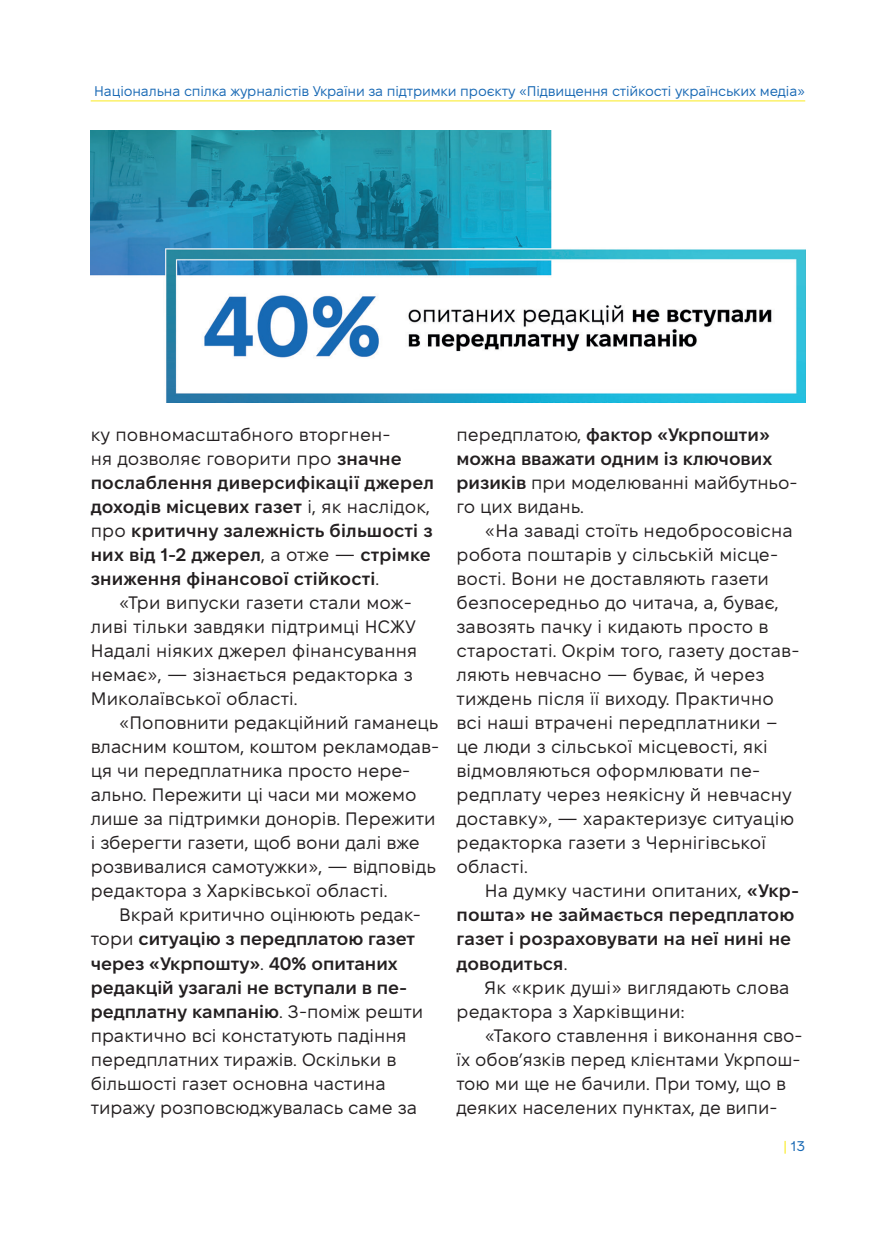
<style>
.page{position:relative;width:896px;height:1248px;background:#fff}
.page>*{position:absolute;margin:0;border:0;box-sizing:border-box;transform-origin:0 0}
.Main_text{font:18px/24px "Mac Paw Fixel Display";letter-spacing:.005em;color:#231f20}
.Main_text-2{font:600 18px/24px "Mac Paw Fixel Display";letter-spacing:.01em;color:#231f20}
.t1{font:14px "Mac Paw Fixel Display";letter-spacing:-.01em;color:#1768b4}
.s1{font-weight:400}
.s2{font-weight:600}
.s3{color:#faea1b}
</style>
<div class="page">
<hr style="left:91px;top:100px;width:714px;height:1px;background:#faea1b">
<img style="left:91px;top:130px;width:714px;height:273px">
<p class="t1" style="left:94px;top:83px;width:712px">Національна спілка журналістів України за підтримки проєкту «Підвищення стійкості українських медіа»</p>
<p class="Main_text-2" style="left:91px;top:422px;width:345px"><span class="s1">ку повномасштабного вторгнен-<br>ня дозволяє говорити про</span> значне послаблення диверсифікації джерел доходів місцевих газет <span class="s1">і, як наслідок, про</span> критичну залежність більшості з них від 1-2 джерел<span class="s1">, а отже —</span> стрімке зниження фінансової стійкості<span class="s1">.</span></p>
<p class="Main_text" style="left:91px;top:590px;width:328px;text-indent:28px">«Три випуски газети стали мож&shy;ливі тільки завдяки підтримці НСЖУ<br>Надалі ніяких джерел фінансування немає», — зізнається редакторка з<br>Миколаївської області.</p>
<p class="Main_text" style="left:91px;top:710px;width:350px;text-indent:28px">«Поповнити редакційний гаманець власним коштом, коштом рекламодав&shy;ця чи передплатника просто нере&shy;ально. Пережити ці часи ми можемо лише за підтримки донорів. Пережити і зберегти газети, щоб вони далі вже розвивалися самотужки», — відповідь редактора з Харківської області.</p>
<p class="Main_text" style="left:91px;top:902px;width:334px;text-indent:28px">Вкрай критично оцінюють редак&shy;тори <span class="s2">ситуацію з передплатою газет через «Укрпошту»</span>. <span class="s2">40% опитаних редакцій узагалі не вступали в пе&shy;редплатну кампанію</span>. З-поміж решти практично всі констатують падіння передплатних тиражів. Оскільки в більшості газет основна частина тиражу розповсюджувалась саме за</p>
<p class="Main_text-2" style="left:456px;top:422px;width:343px"><span class="s1">передплатою,</span> фактор «Укрпошти» можна вважати одним із ключових ризиків <span class="s1">при моделюванні майбутньо&shy;го цих видань.</span></p>
<p class="Main_text" style="left:456px;top:518px;width:344px;text-indent:28px">«На заваді стоїть недобросовісна робота поштарів у сільській місце&shy;вості. Вони не доставляють газети безпосередньо до читача, а, буває, завозять пачку і кидають просто в старостаті. Окрім того, газету достав&shy;ляють невчасно — буває, й через тиждень після її виходу. Практично всі наші втрачені передплатники – це люди з сільської місцевості, які відмовляються оформлювати пе&shy;редплату через неякісну й невчасну доставку», — характеризує ситуацію редакторка газети з Чернігівської області.</p>
<p class="Main_text-2" style="left:456px;top:878px;width:344px;text-indent:28px"><span class="s1">На думку частини опитаних,</span> «Укр&shy;пошта» не займається передплатою газет і розраховувати на неї нині не доводиться<span class="s1">.</span></p>
<p class="Main_text" style="left:456px;top:974px;width:334px;text-indent:28px">Як «крик душі» виглядають слова редактора з Харківщини:</p>
<p class="Main_text" style="left:456px;top:1022px;width:347px;text-indent:28px">«Такого ставлення і виконання сво&shy;їх обов’язків перед клієнтами Укрпош&shy;тою ми ще не бачили. При тому, що в деяких населених пунктах, де випи-</p>
<p class="t1" style="left:783px;top:1138px;width:23px"><span class="s3">|</span> 13</p>
</div>
